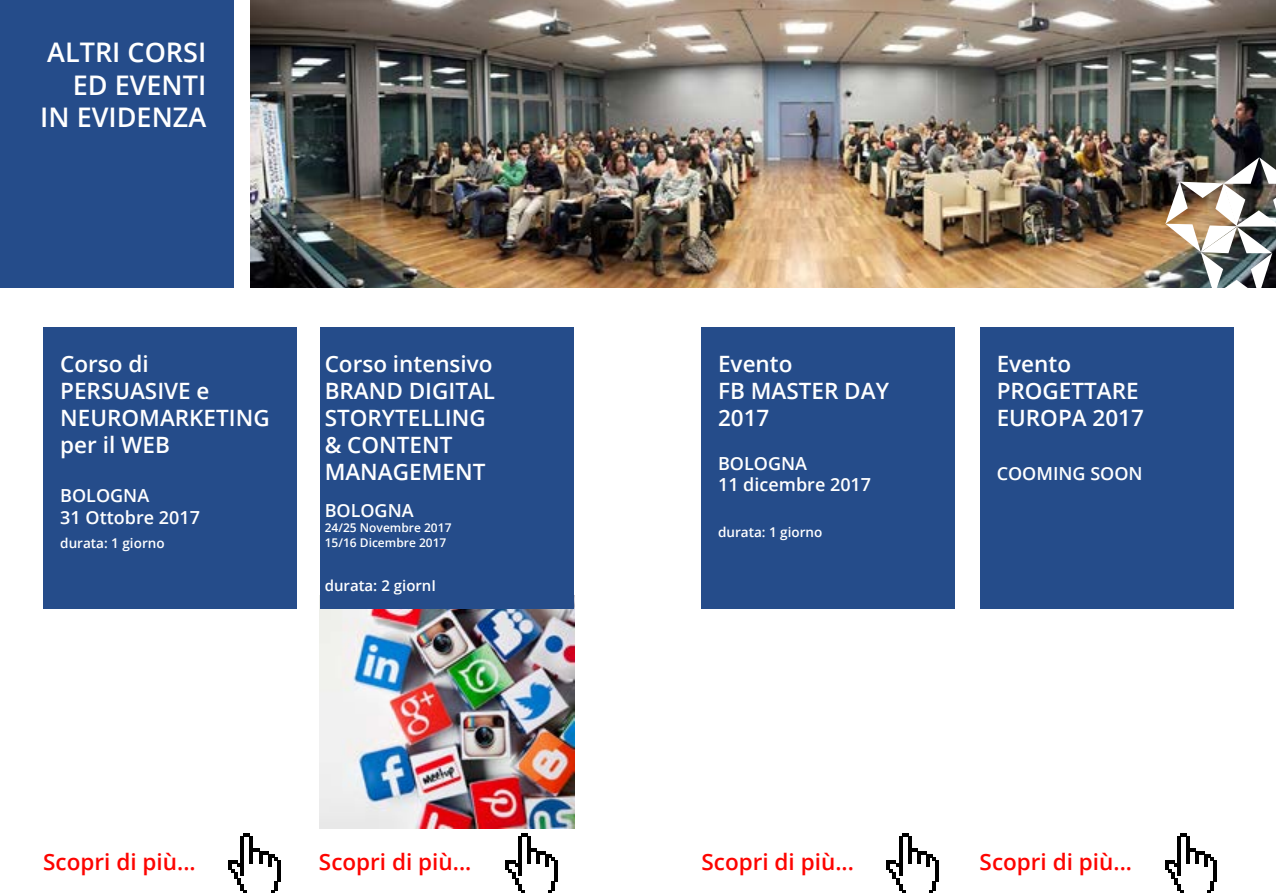
<style>
.page{position:relative;width:1276px;height:893px;background:#fff}
.page>*{position:absolute;margin:0;border:0;box-sizing:border-box;transform-origin:0 0}
.t1{font:600 27px/32.4px "Open Sans";color:#fff;text-align:right}
.t2{font:600 22.5px/27px "Open Sans";color:#fff}
.t3{font:600 22.5px "Open Sans";color:#fd0400}
.t4{font:600 18px/21.6px "Open Sans";color:#fff}
.t5{font:600 15px "Open Sans";color:#fff}
.t6{font:600 13.5px "Open Sans";color:#fff}
.t7{font:600 12px/15px "Open Sans";color:#fff}
</style>
<div class="page">
<img style="left:320px;top:596px;width:254px;height:232px">
<div style="left:0;top:0;width:234px;height:287px;background:#254c8a"></div>
<img style="left:251px;top:0;width:1025px;height:287px">
<img style="left:1165px;top:157px;width:111px;height:131px">
<div style="left:43px;top:327px;width:254px;height:282px;background:#254c8a"></div>
<div style="left:320px;top:327px;width:253px;height:282px;background:#254c8a"></div>
<div style="left:701px;top:327px;width:254px;height:282px;background:#254c8a"></div>
<div style="left:979px;top:327px;width:254px;height:282px;background:#254c8a"></div>
<svg style="left:229px;top:833px;width:51px;height:60px"></svg>
<svg style="left:506px;top:833px;width:51px;height:60px"></svg>
<svg style="left:887px;top:833px;width:51px;height:60px"></svg>
<svg style="left:1165px;top:833px;width:52px;height:60px"></svg>
<p class="t1" style="left:40px;top:36px;width:167px">ALTRI CORSI<br>ED EVENTI<br>IN EVIDENZA</p>
<p class="t2" style="left:60px;top:350px;width:211px">Corso di<br>PERSUASIVE e<br>NEUROMARKETING per il WEB</p>
<p class="t4" style="left:60px;top:484px;width:141px">BOLOGNA<br>31 Ottobre 2017</p>
<p class="t6" style="left:60px;top:534px;width:106px">durata: 1 giorno</p>
<p class="t2" style="left:325px;top:350px;width:172px">Corso intensivo<br>BRAND DIGITAL<br>STORYTELLING &amp; CONTENT<br>MANAGEMENT</p>
<p class="t4" style="left:325px;top:499px;width:91px">BOLOGNA</p>
<p class="t7" style="left:325px;top:520px;width:128px">24/25 Novembre 2017<br>15/16 Dicembre 2017</p>
<p class="t5" style="left:325px;top:576px;width:113px">durata: 2 giornI</p>
<p class="t2" style="left:718px;top:350px;width:172px">Evento<br>FB MASTER DAY<br>2017</p>
<p class="t4" style="left:718px;top:452px;width:155px">BOLOGNA<br>11 dicembre 2017</p>
<p class="t6" style="left:718px;top:523px;width:106px">durata: 1 giorno</p>
<p class="t2" style="left:996px;top:350px;width:149px">Evento<br>PROGETTARE<br>EUROPA 2017</p>
<p class="t4" style="left:996px;top:463px;width:148px">COOMING SOON</p>
<p class="t3" style="left:43px;top:846px;width:154px">Scopri di più...</p>
<p class="t3" style="left:319px;top:846px;width:154px">Scopri di più...</p>
<p class="t3" style="left:701px;top:846px;width:154px">Scopri di più...</p>
<p class="t3" style="left:979px;top:846px;width:154px">Scopri di più...</p>
</div>
